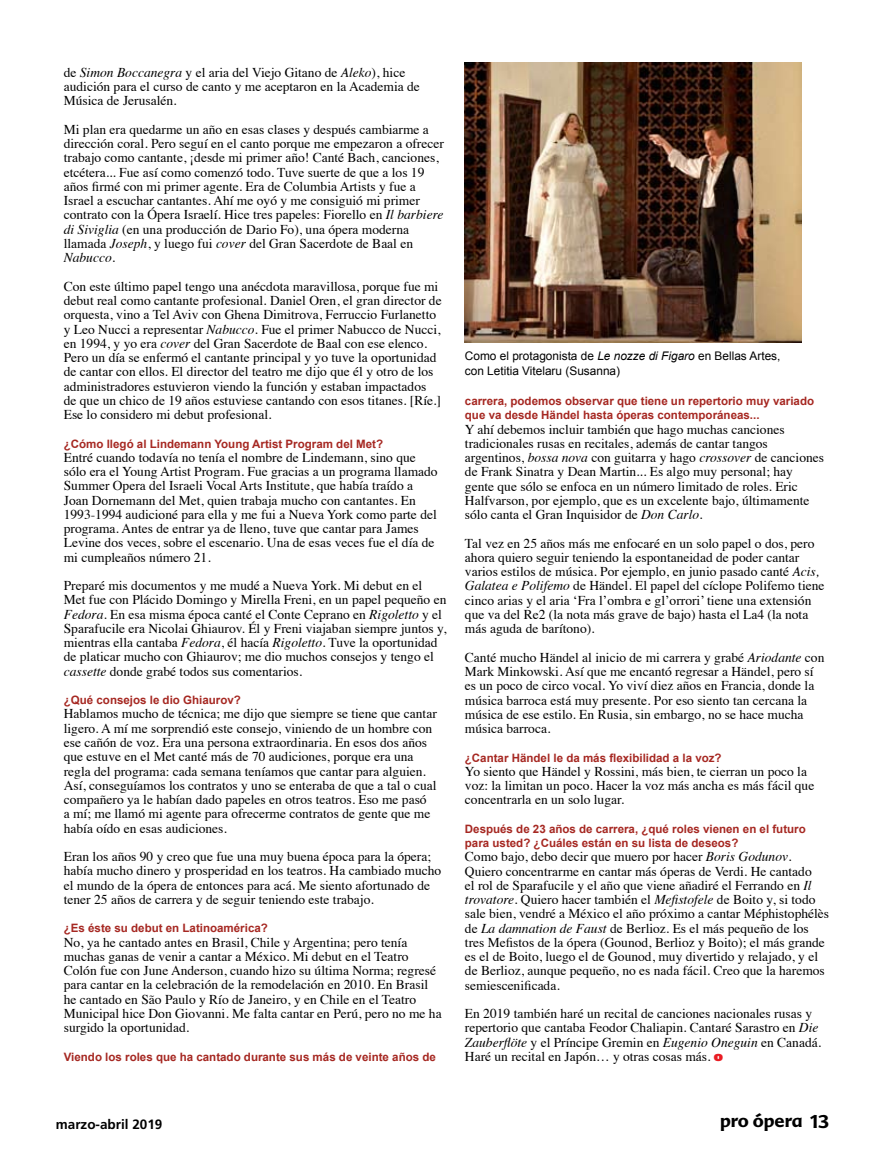
<style>
.page{position:relative;width:893px;height:1170px;background:#fff}
.page>*{position:absolute;margin:0;border:0;box-sizing:border-box;transform-origin:0 0}
.t1{font:700 18px "Advert";color:#000}
.t2{font:13.5px/14.2px "Times";color:#000}
.t3{font:700 13.5px "Frutiger";color:#000}
.t4{font:11.85px/15px "Arial";color:#000}
.t5{font:700 11.55px/14.2px "Arial";color:#a62822}
.s1{font-style:italic}
.s2{font-family:"Frutiger";font-weight:900;color:#e91c23}
</style>
<div class="page">
<img style="left:465px;top:62px;width:337px;height:280px">
<p class="t2" style="left:64px;top:64px;width:358px">de <span class="s1">Simon Boccanegra</span> y el aria del Viejo Gitano de <span class="s1">Aleko</span>), hice audición para el curso de canto y me aceptaron en la Academia de<br>Música de Jerusalén.</p>
<p class="t2" style="left:64px;top:121px;width:382px">Mi plan era quedarme un año en esas clases y después cambiarme a dirección coral. Pero seguí en el canto porque me empezaron a ofrecer trabajo como cantante, ¡desde mi primer año! Canté Bach, canciones, etcétera... Fue así como comenzó todo. Tuve suerte de que a los 19 años firmé con mi primer agente. Era de Columbia Artists y fue a Israel a escuchar cantantes. Ahí me oyó y me consiguió mi primer contrato con la Ópera Israelí. Hice tres papeles: Fiorello en <span class="s1">Il barbiere di Siviglia</span> (en una producción de Dario Fo), una ópera moderna llamada <span class="s1">Joseph</span>, y luego fui <span class="s1">cover</span> del Gran Sacerdote de Baal en <span class="s1">Nabucco</span>.</p>
<p class="t2" style="left:64px;top:278px;width:379px">Con este último papel tengo una anécdota maravillosa, porque fue mi debut real como cantante profesional. Daniel Oren, el gran director de orquesta, vino a Tel Aviv con Ghena Dimitrova, Ferruccio Furlanetto y Leo Nucci a representar <span class="s1">Nabucco</span>. Fue el primer Nabucco de Nucci, en 1994, y yo era <span class="s1">cover</span> del Gran Sacerdote de Baal con ese elenco.<br>Pero un día se enfermó el cantante principal y yo tuve la oportunidad de cantar con ellos. El director del teatro me dijo que él y otro de los administradores estuvieron viendo la función y estaban impactados de que un chico de 19 años estuviese cantando con esos titanes. [Ríe.] Ese lo considero mi debut profesional.</p>
<p class="t5" style="left:64px;top:437px;width:321px">¿Cómo llegó al Lindemann Young Artist Program del Met?</p>
<p class="t2" style="left:64px;top:449px;width:375px">Entré cuando todavía no tenía el nombre de Lindemann, sino que sólo era el Young Artist Program. Fue gracias a un programa llamado Summer Opera del Israeli Vocal Arts Institute, que había traído a Joan Dornemann del Met, quien trabaja mucho con cantantes. En 1993-1994 audicioné para ella y me fui a Nueva York como parte del programa. Antes de entrar ya de lleno, tuve que cantar para James Levine dos veces, sobre el escenario. Una de esas veces fue el día de mi cumpleaños número 21.</p>
<p class="t2" style="left:64px;top:577px;width:384px">Preparé mis documentos y me mudé a Nueva York. Mi debut en el Met fue con Plácido Domingo y Mirella Freni, en un papel pequeño en <span class="s1">Fedora</span>. En esa misma época canté el Conte Ceprano en <span class="s1">Rigoletto</span> y el Sparafucile era Nicolai Ghiaurov. Él y Freni viajaban siempre juntos y, mientras ella cantaba <span class="s1">Fedora</span>, él hacía <span class="s1">Rigoletto</span>. Tuve la oportunidad de platicar mucho con Ghiaurov; me dio muchos consejos y tengo el <span class="s1">cassette</span> donde grabé todos sus comentarios.</p>
<p class="t5" style="left:64px;top:693px;width:179px">¿Qué consejos le dio Ghiaurov?</p>
<p class="t2" style="left:64px;top:705px;width:375px">Hablamos mucho de técnica; me dijo que siempre se tiene que cantar ligero. A mí me sorprendió este consejo, viniendo de un hombre con ese cañón de voz. Era una persona extraordinaria. En esos dos años que estuve en el Met canté más de 70 audiciones, porque era una regla del programa: cada semana teníamos que cantar para alguien.<br>Así, conseguíamos los contratos y uno se enteraba de que a tal o cual compañero ya le habían dado papeles en otros teatros. Eso me pasó<br>a mí; me llamó mi agente para ofrecerme contratos de gente que me había oído en esas audiciones.</p>
<p class="t2" style="left:64px;top:848px;width:379px">Eran los años 90 y creo que fue una muy buena época para la ópera; había mucho dinero y prosperidad en los teatros. Ha cambiado mucho el mundo de la ópera de entonces para acá. Me siento afortunado de tener 25 años de carrera y de seguir teniendo este trabajo.</p>
<p class="t5" style="left:64px;top:921px;width:206px">¿Es éste su debut en Latinoamérica?</p>
<p class="t2" style="left:64px;top:933px;width:379px">No, ya he cantado antes en Brasil, Chile y Argentina; pero tenía muchas ganas de venir a cantar a México. Mi debut en el Teatro Colón fue con June Anderson, cuando hizo su última Norma; regresé para cantar en la celebración de la remodelación en 2010. En Brasil he cantado en São Paulo y Río de Janeiro, y en Chile en el Teatro Municipal hice Don Giovanni. Me falta cantar en Perú, pero no me ha surgido la oportunidad.</p>
<p class="t5" style="left:64px;top:1049px;width:374px">Viendo los roles que ha cantado durante sus más de veinte años de</p>
<p class="t4" style="left:465px;top:349px;width:317px">Como el protagonista de <span class="s1">Le nozze di Figaro</span> en Bellas Artes, con Letitia Vitelaru (Susanna)</p>
<p class="t5" style="left:465px;top:394px;width:351px">carrera, podemos observar que tiene un repertorio muy variado que va desde Händel hasta óperas contemporáneas...</p>
<p class="t2" style="left:465px;top:421px;width:361px">Y ahí debemos incluir también que hago muchas canciones tradicionales rusas en recitales, además de cantar tangos argentinos, <span class="s1">bossa nova</span> con guitarra y hago <span class="s1">crossover</span> de canciones de Frank Sinatra y Dean Martin... Es algo muy personal; hay gente que sólo se enfoca en un número limitado de roles. Eric Halfvarson, por ejemplo, que es un excelente bajo, últimamente sólo canta el Gran Inquisidor de <span class="s1">Don Carlo</span>.</p>
<p class="t2" style="left:465px;top:535px;width:361px">Tal vez en 25 años más me enfocaré en un solo papel o dos, pero ahora quiero seguir teniendo la espontaneidad de poder cantar varios estilos de música. Por ejemplo, en junio pasado canté <span class="s1">Acis, Galatea e Polifemo</span> de Händel. El papel del cíclope Polifemo tiene cinco arias y el aria ‘Fra l’ombra e gl’orrori’ tiene una extensión que va del Re2 (la nota más grave de bajo) hasta el La4 (la nota más aguda de barítono).</p>
<p class="t2" style="left:465px;top:649px;width:361px">Canté mucho Händel al inicio de mi carrera y grabé <span class="s1">Ariodante</span> con Mark Minkowski. Así que me encantó regresar a Händel, pero sí es un poco de circo vocal. Yo viví diez años en Francia, donde la música barroca está muy presente. Por eso siento tan cercana la música de ese estilo. En Rusia, sin embargo, no se hace mucha música barroca.</p>
<p class="t5" style="left:465px;top:750px;width:258px">¿Cantar Händel le da más flexibilidad a la voz?</p>
<p class="t2" style="left:465px;top:763px;width:351px">Yo siento que Händel y Rossini, más bien, te cierran un poco la voz: la limitan un poco. Hacer la voz más ancha es más fácil que concentrarla en un solo lugar.</p>
<p class="t5" style="left:465px;top:822px;width:342px">Después de 23 años de carrera, ¿qué roles vienen en el futuro para usted? ¿Cuáles están en su lista de deseos?</p>
<p class="t2" style="left:465px;top:848px;width:366px">Como bajo, debo decir que muero por hacer <span class="s1">Boris Godunov</span>.<br>Quiero concentrarme en cantar más óperas de Verdi. He cantado<br>el rol de Sparafucile y el año que viene añadiré el Ferrando en <span class="s1">Il trovatore</span>. Quiero hacer también el <span class="s1">Mefistofele</span> de Boito y, si todo sale bien, vendré a México el año próximo a cantar Méphistophélès de <span class="s1">La damnation de Faust</span> de Berlioz. Es el más pequeño de los tres Mefistos de la ópera (Gounod, Berlioz y Boito); el más grande es el de Boito, luego el de Gounod, muy divertido y relajado, y el de Berlioz, aunque pequeño, no es nada fácil. Creo que la haremos semiescenificada.</p>
<p class="t2" style="left:465px;top:1005px;width:358px">En 2019 también haré un recital de canciones nacionales rusas y repertorio que cantaba Feodor Chaliapin. Cantaré Sarastro en <span class="s1">Die Zauberflöte</span> y el Príncipe Gremin en <span class="s1">Eugenio Oneguin</span> en Canadá.<br>Haré un recital en Japón… y otras cosas más. <span class="s2">o</span></p>
<p class="t3" style="left:56px;top:1115px;width:108px">marzo-abril 2019</p>
<h1 class="t1" style="left:720px;top:1109px;width:111px">pro ópera 13</h1>
</div>
